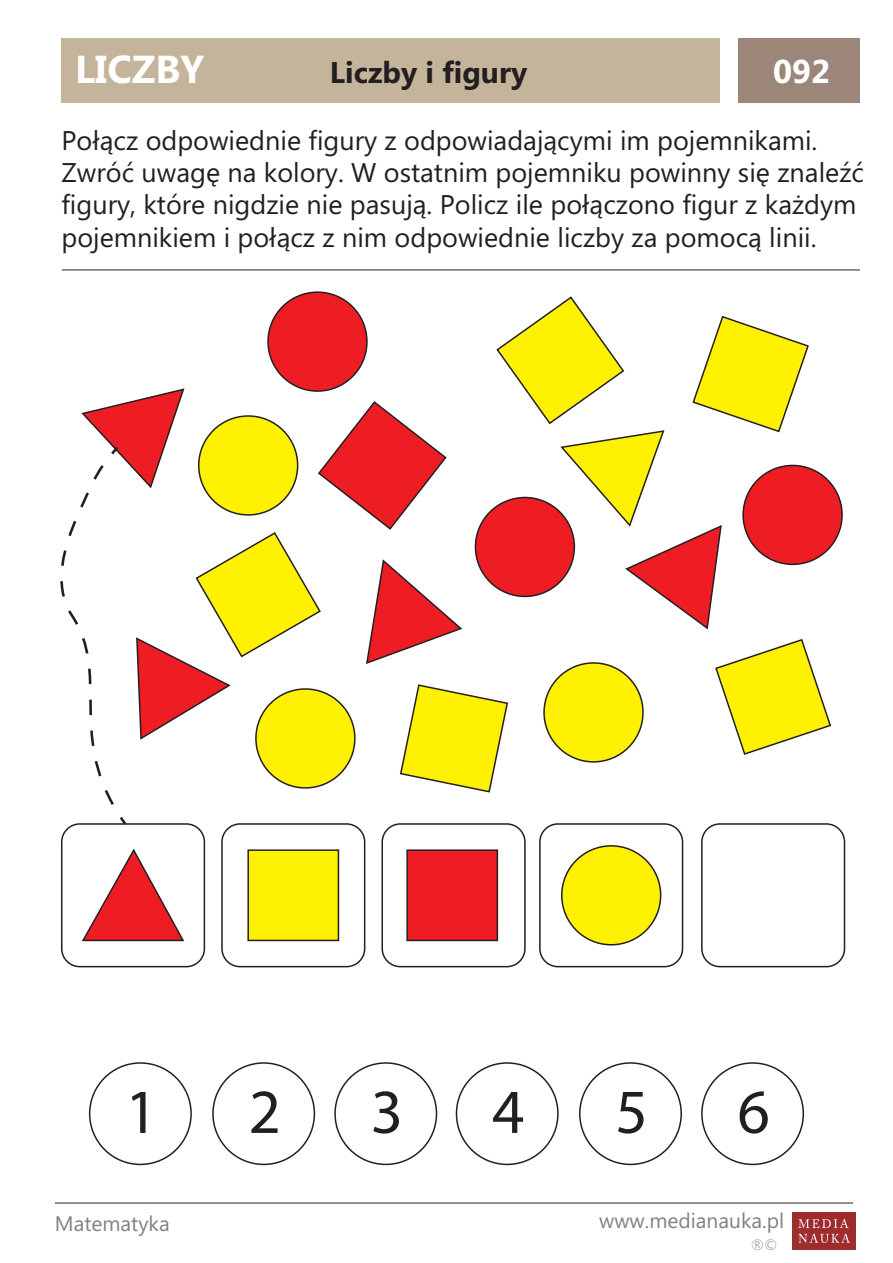
<style>
.page{position:relative;width:893px;height:1263px;background:#fff}
.page>*{position:absolute;margin:0;border:0;box-sizing:border-box;transform-origin:0 0}
.t1{font:63px "Myriad Pro";color:#231f20}
.t2{font:700 39px "Microsoft Phags Pa";color:#fff}
.t3{font:700 33px "Microsoft Phags Pa";color:#fff}
.t4{font:700 30px "Microsoft Phags Pa";color:#231f20}
.t5{font:27px/32.4px "Microsoft Phags Pa";color:#231f20}
.t6{font:21px "Microsoft Phags Pa";color:#808285}
.t7{font:15px "Microsoft Phags Pa";color:#a8a9ad}
</style>
<div class="page">
<div style="left:62px;top:38px;width:658px;height:65px;background:#c3b49b"></div>
<img style="left:793px;top:1213px;width:63px;height:37px">
<div style="left:739px;top:38px;width:121px;height:65px;background:#9b8679"></div>
<hr style="left:55px;top:1202px;width:798px;height:2px;background:#6c6d70">
<hr style="left:62px;top:269px;width:798px;height:2px;background:#6c6d70">
<div style="left:61px;top:823px;width:144px;height:144px;border:2px solid #231f20;border-radius:18px"></div>
<div style="left:221px;top:823px;width:144px;height:144px;border:2px solid #231f20;border-radius:18px"></div>
<div style="left:539px;top:823px;width:144px;height:144px;border:2px solid #231f20;border-radius:18px"></div>
<div style="left:381px;top:823px;width:145px;height:144px;border:2px solid #231f20;border-radius:18px"></div>
<svg style="left:82px;top:848px;width:103px;height:94px"></svg>
<div style="left:701px;top:823px;width:144px;height:144px;border:2px solid #231f20;border-radius:18px"></div>
<div style="left:247px;top:849px;width:92px;height:92px;background:#fff101;border:2px solid #231f20"></div>
<div style="left:406px;top:849px;width:92px;height:92px;background:#ee1d23;border:2px solid #231f20"></div>
<div style="left:562px;top:846px;width:99px;height:99px;background:#fff101;border-radius:50%"></div>
<div style="left:561px;top:845px;width:100px;height:100px;border:2px solid #231f20;border-radius:50%"></div>
<div style="left:743px;top:465px;width:99px;height:99px;background:#ee1d23;border-radius:50%"></div>
<div style="left:89px;top:1062px;width:103px;height:103px;border:2px solid #231f20;border-radius:50%"></div>
<div style="left:212px;top:1062px;width:103px;height:103px;border:2px solid #231f20;border-radius:50%"></div>
<div style="left:334px;top:1062px;width:103px;height:103px;border:2px solid #231f20;border-radius:50%"></div>
<div style="left:456px;top:1062px;width:103px;height:103px;border:2px solid #231f20;border-radius:50%"></div>
<div style="left:579px;top:1062px;width:103px;height:103px;border:2px solid #231f20;border-radius:50%"></div>
<div style="left:701px;top:1062px;width:103px;height:103px;border:2px solid #231f20;border-radius:50%"></div>
<svg style="left:60px;top:295px;width:772px;height:532px"></svg>
<h2 class="t2" style="left:75px;top:42px;width:130px">LICZBY</h2>
<p class="t4" style="left:330px;top:51px;width:199px">Liczby i figury</p>
<p class="t3" style="left:773px;top:48px;width:58px">092</p>
<p class="t5" style="left:62px;top:123px;width:804px">Połącz odpowiednie figury z odpowiadającymi im pojemnikami.<br>Zwróć uwagę na kolory. W ostatnim pojemniku powinny się znaleźć figury, które nigdzie nie pasują. Policz ile połączono figur z każdym pojemnikiem i połącz z nim odpowiednie liczby za pomocą linii.</p>
<h1 class="t1" style="left:125px;top:1073px;width:34px">1</h1>
<h1 class="t1" style="left:249px;top:1073px;width:34px">2</h1>
<h1 class="t1" style="left:371px;top:1073px;width:34px">3</h1>
<h1 class="t1" style="left:492px;top:1073px;width:34px">4</h1>
<h1 class="t1" style="left:615px;top:1073px;width:34px">5</h1>
<h1 class="t1" style="left:737px;top:1073px;width:34px">6</h1>
<p class="t6" style="left:55px;top:1209px;width:116px">Matematyka</p>
<p class="t6" style="left:599px;top:1206px;width:186px">www.medianauka.pl</p>
<p class="t7" style="left:751px;top:1234px;width:28px">®©</p>
</div>
